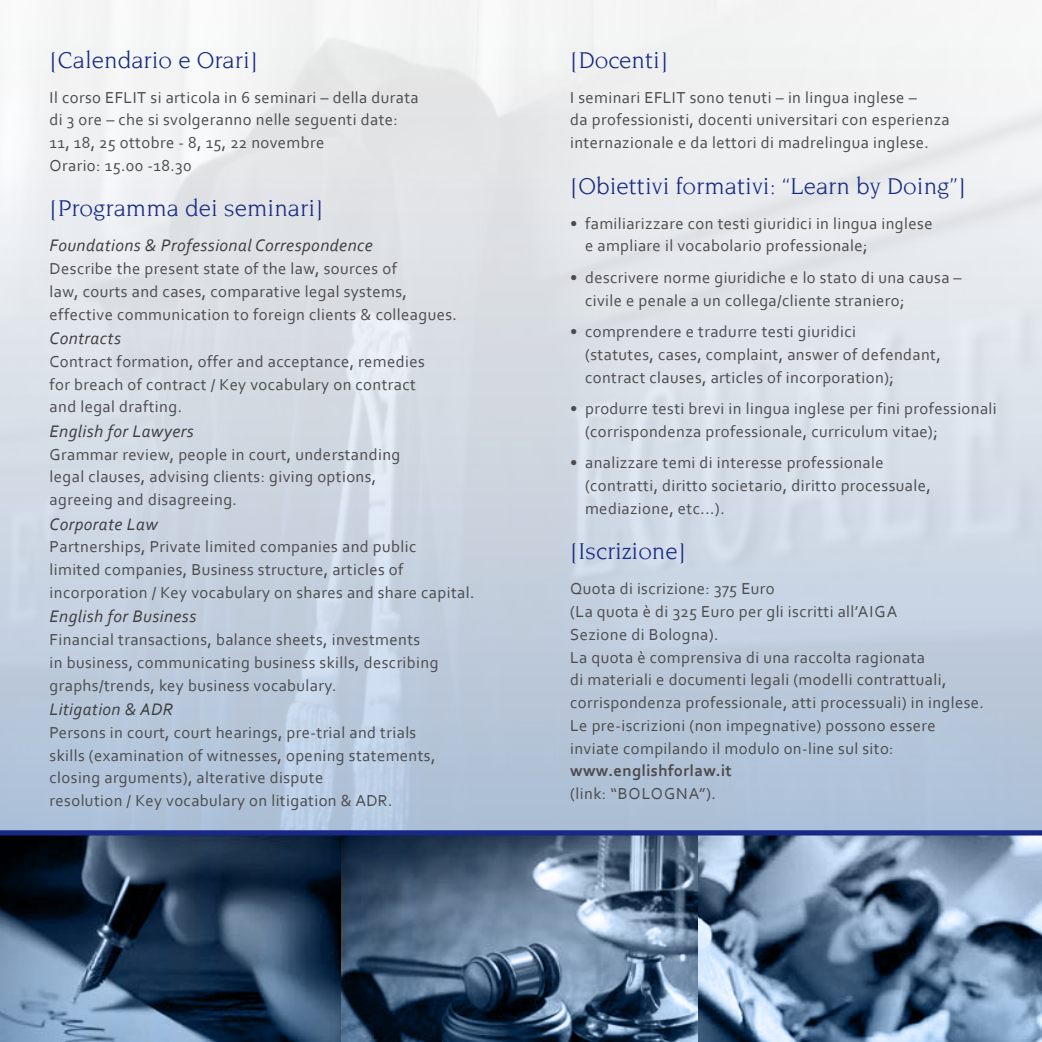
<style>
.page{position:relative;width:1042px;height:1042px;background:#fff}
.page>*{position:absolute;margin:0;border:0;box-sizing:border-box;transform-origin:0 0}
.t1{font:24.5px "Novarese Std";color:#172983}
.t2{font:italic 17.5px "Corbel";letter-spacing:.025em;color:#3e3e40}
.t3{font:16.62px/22.8px "Corbel";letter-spacing:.025em;color:#4b4b4d}
.t4{font:700 16.62px "Corbel";letter-spacing:.025em;color:#4b4b4d}
</style>
<div class="page">
<img style="left:0;top:835px;width:698px;height:207px">
<img style="left:698px;top:835px;width:344px;height:207px">
<div style="left:0;top:830px;width:1042px;height:5px;background:#172983"></div>
<h1 class="t1" style="left:50px;top:46px;width:210px">[Calendario e Orari]</h1>
<p class="t3" style="left:50px;top:85px;width:371px">Il corso EFLIT si articola in 6 seminari – della durata di 3 ore – che si svolgeranno nelle seguenti date:<br>11, 18, 25 ottobre - 8, 15, 22 novembre<br>Orario: 15.00 -18.30</p>
<h1 class="t1" style="left:50px;top:195px;width:275px">[Programma dei seminari]</h1>
<p class="t2" style="left:50px;top:235px;width:325px">Foundations &amp; Professional Correspondence</p>
<p class="t3" style="left:50px;top:257px;width:409px">Describe the present state of the law, sources of<br>law, courts and cases, comparative legal systems, effective communication to foreign clients &amp; colleagues.</p>
<p class="t2" style="left:50px;top:327px;width:73px">Contracts</p>
<p class="t3" style="left:50px;top:349px;width:377px">Contract formation, offer and acceptance, remedies for breach of contract / Key vocabulary on contract and legal drafting.</p>
<p class="t2" style="left:50px;top:420px;width:146px">English for Lawyers</p>
<p class="t3" style="left:50px;top:442px;width:352px">Grammar review, people in court, understanding legal clauses, advising clients: giving options, agreeing and disagreeing.</p>
<p class="t2" style="left:50px;top:513px;width:110px">Corporate Law</p>
<p class="t3" style="left:50px;top:535px;width:426px">Partnerships, Private limited companies and public<br>limited companies, Business structure, articles of incorporation / Key vocabulary on shares and share capital.</p>
<p class="t2" style="left:50px;top:606px;width:148px">English for Business</p>
<p class="t3" style="left:50px;top:628px;width:390px">Financial transactions, balance sheets, investments<br>in business, communicating business skills, describing graphs/trends, key business vocabulary.</p>
<p class="t2" style="left:50px;top:698px;width:125px">Litigation &amp; ADR</p>
<p class="t3" style="left:50px;top:720px;width:387px">Persons in court, court hearings, pre-trial and trials skills (examination of witnesses, opening statements, closing arguments), alterative dispute<br>resolution / Key vocabulary on litigation &amp; ADR.</p>
<h1 class="t1" style="left:570px;top:46px;width:100px">[Docenti]</h1>
<p class="t3" style="left:570px;top:85px;width:381px">I seminari EFLIT sono tenuti – in lingua inglese –<br>da professionisti, docenti universitari con esperienza internazionale e da lettori di madrelingua inglese.</p>
<h1 class="t1" style="left:570px;top:172px;width:397px">[Obiettivi formativi: “Learn by Doing”]</h1>
<p class="t3" style="left:585px;top:211px;width:349px;text-indent:-15px">• familiarizzare con testi giuridici in lingua inglese e ampliare il vocabolario professionale;</p>
<p class="t3" style="left:585px;top:265px;width:378px;text-indent:-15px">• descrivere norme giuridiche e lo stato di una causa – civile e penale a un collega/cliente straniero;</p>
<p class="t3" style="left:585px;top:320px;width:357px;text-indent:-15px">• comprendere e tradurre testi giuridici<br>(statutes, cases, complaint, answer of defendant, contract clauses, articles of incorporation);</p>
<p class="t3" style="left:585px;top:397px;width:413px;text-indent:-15px">• produrre testi brevi in lingua inglese per fini professionali (corrispondenza professionale, curriculum vitae);</p>
<p class="t3" style="left:585px;top:451px;width:347px;text-indent:-15px">• analizzare temi di interesse professionale (contratti, diritto societario, diritto processuale, mediazione, etc...).</p>
<h1 class="t1" style="left:570px;top:538px;width:117px">[Iscrizione]</h1>
<p class="t3" style="left:570px;top:577px;width:415px">Quota di iscrizione: 375 Euro<br>(La quota è di 325 Euro per gli iscritti all’Aiga<br>Sezione di Bologna).<br>La quota è comprensiva di una raccolta ragionata<br>di materiali e documenti legali (modelli contrattuali, corrispondenza professionale, atti processuali) in inglese.<br>Le pre-iscrizioni (non impegnative) possono essere inviate compilando il modulo on-line sul sito:</p>
<p class="t4" style="left:570px;top:760px;width:163px">www.englishforlaw.it</p>
<p class="t3" style="left:570px;top:782px;width:71px">(link: “Bolog</p>
<p class="t3" style="left:676px;top:782px;width:41px">na”).</p>
</div>
